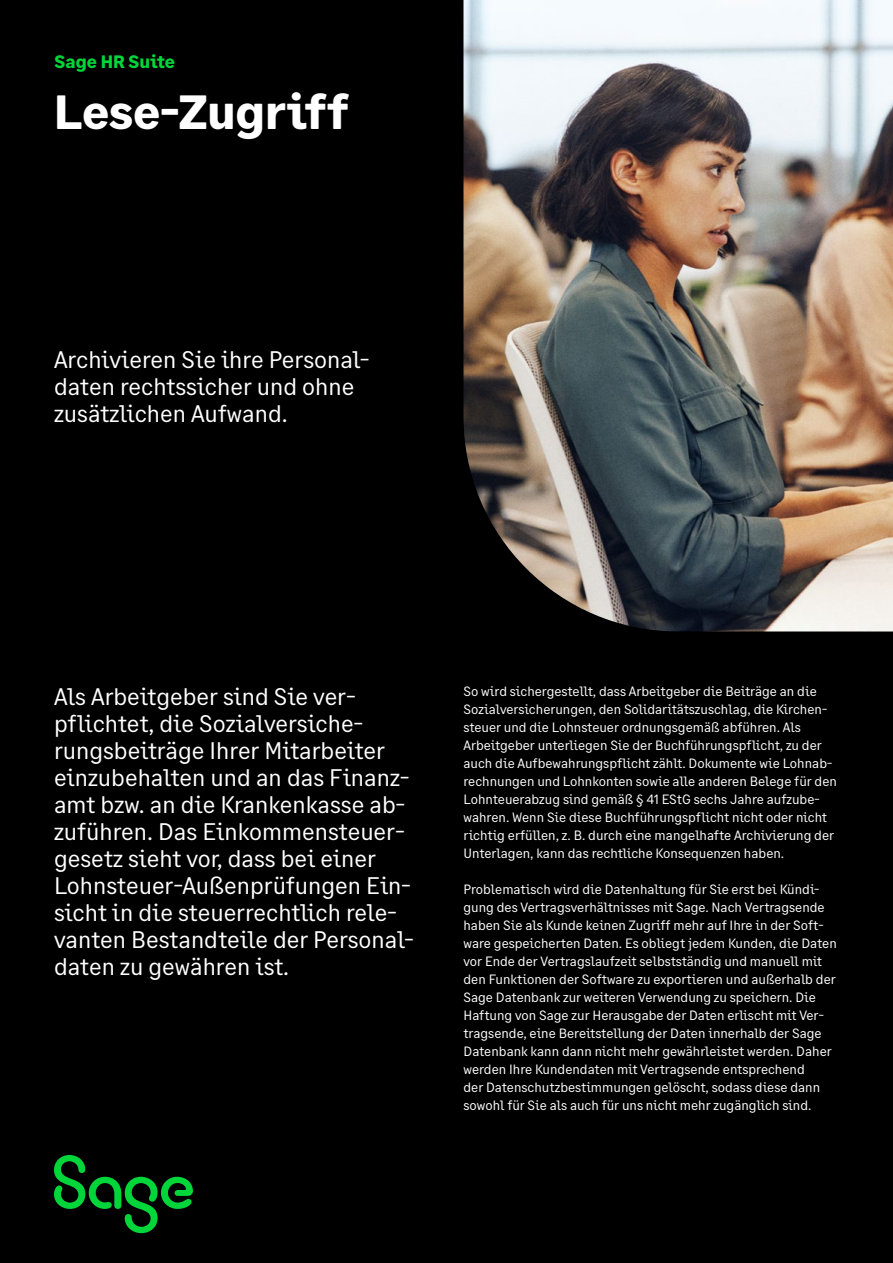
<style>
.page{position:relative;width:893px;height:1263px;background:#000}
.page>*{position:absolute;margin:0;border:0;box-sizing:border-box;transform-origin:0 0}
.t1{font:700 48px "Sage Text";color:#fff}
.t2{font:24px/27px "Sage Text";color:#fff}
.t3{font:700 18px "Sage Text";color:#00d639}
.t4{font:13.5px/18px "Sage Text";color:#fff}
</style>
<div class="page">
<img style="left:463px;top:0;width:430px;height:631px">
<svg style="left:54px;top:1155px;width:139px;height:78px"></svg>
<h3 class="t3" style="left:55px;top:51px;width:122px">Sage HR Suite</h3>
<h1 class="t1" style="left:54px;top:82px;width:296px">Lese-Zugriff</h1>
<h2 class="t2" style="left:54px;top:346px;width:317px">Archivieren Sie ihre Personal&shy;daten rechtssicher und ohne zusätzlichen Aufwand.</h2>
<p class="t2" style="left:54px;top:683px;width:361px">Als Arbeitgeber sind Sie ver&shy;pflichtet, die Sozialversiche&shy;rungsbeiträge Ihrer Mitarbeiter einzubehalten und an das Finanz&shy;amt bzw. an die Krankenkasse ab&shy;zuführen. Das Einkommensteuer&shy;gesetz sieht vor, dass bei einer<br>Lohnsteuer-Außenprüfungen Ein&shy;sicht in die steuerrechtlich rele&shy;vanten Bestandteile der Personal&shy;daten zu gewähren ist.</p>
<p class="t4" style="left:463px;top:683px;width:375px">So wird sichergestellt, dass Arbeitgeber die Beiträge an die Sozialversicherungen, den Solidaritätszuschlag, die Kirchen&shy;steuer und die Lohnsteuer ordnungsgemäß abführen. Als Arbeitgeber unterliegen Sie der Buchführungspflicht, zu der auch die Aufbewahrungspflicht zählt. Dokumente wie Lohnab&shy;rechnungen und Lohnkonten sowie alle anderen Belege für den Lohnteuerabzug sind gemäß § 41 EStG sechs Jahre aufzube&shy;wahren. Wenn Sie diese Buchführungspflicht nicht oder nicht richtig erfüllen, z. B. durch eine mangelhafte Archivierung der Unterlagen, kann das rechtliche Konsequenzen haben.</p>
<p class="t4" style="left:463px;top:881px;width:375px">Problematisch wird die Datenhaltung für Sie erst bei Kündi&shy;gung des Vertragsverhältnisses mit Sage. Nach Vertragsende haben Sie als Kunde keinen Zugriff mehr auf Ihre in der Soft&shy;ware gespeicherten Daten. Es obliegt jedem Kunden, die Daten vor Ende der Vertragslaufzeit selbstständig und manuell mit den Funktionen der Software zu exportieren und außerhalb der Sage Datenbank zur weiteren Verwendung zu speichern. Die Haftung von Sage zur Herausgabe der Daten erlischt mit Ver&shy;tragsende, eine Bereitstellung der Daten innerhalb der Sage Datenbank kann dann nicht mehr gewährleistet werden. Daher werden Ihre Kundendaten mit Vertragsende entsprechend<br>der Datenschutzbestimmungen gelöscht, sodass diese dann sowohl für Sie als auch für uns nicht mehr zugänglich sind.</p>
</div>
